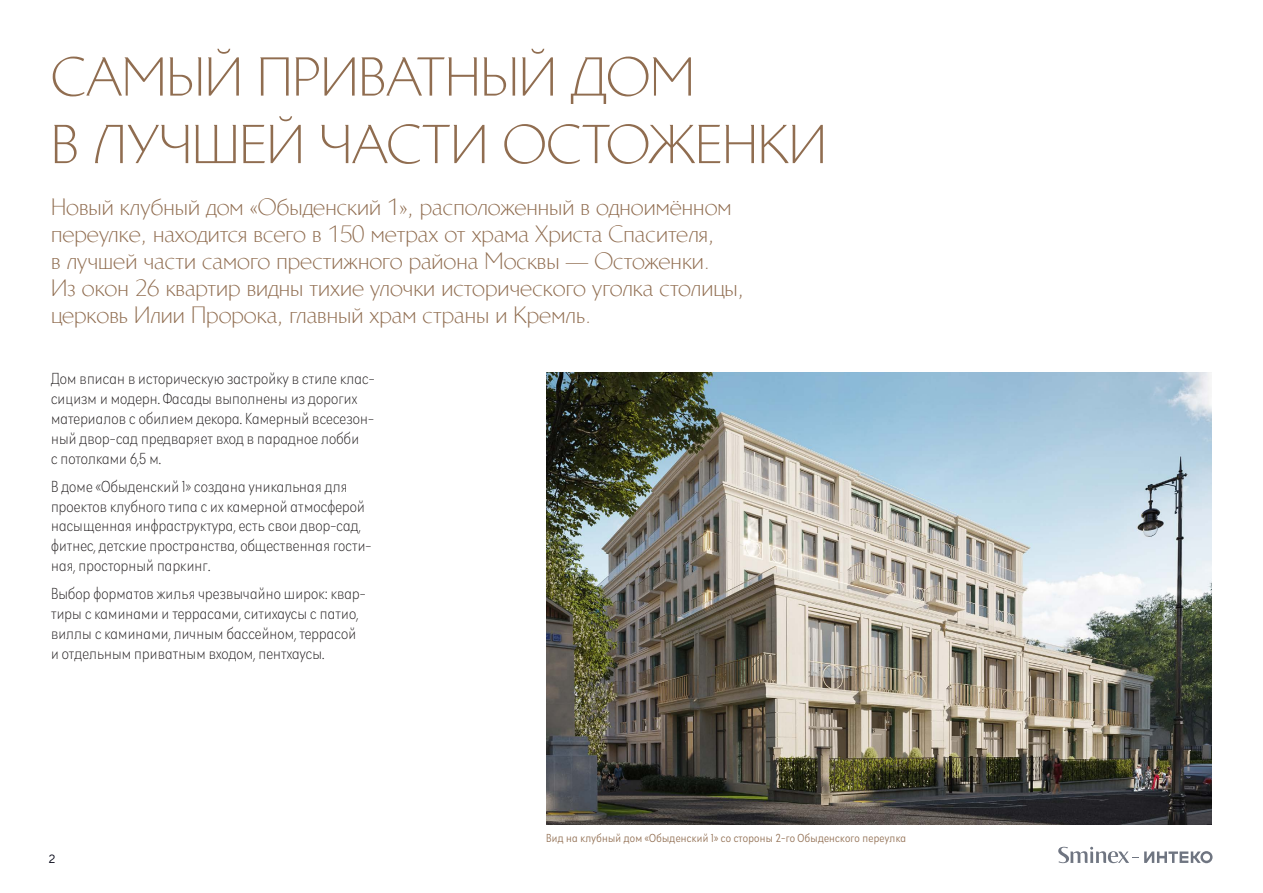
<style>
.page{position:relative;width:1263px;height:893px;background:#fff}
.page>*{position:absolute;margin:0;border:0;box-sizing:border-box;transform-origin:0 0}
.t1{font:300 52.5px "Brewery No 2 W06";color:#906d50}
.t2{font:300 22.5px/27px "Brewery No 2 W06";color:#906d50}
.t3{font:200 condensed 16.5px/19.8px "Galatea";letter-spacing:.01em;color:#231f20}
.t4{font:300 condensed 12px "Galatea";letter-spacing:.025em;color:#906d50}
.t5{font:12px "TT Norms";color:#000212}
</style>
<div class="page">
<svg style="left:1058px;top:847px;width:154px;height:16px"></svg>
<img style="left:546px;top:372px;width:665px;height:453px">
<p class="t1" style="left:51px;top:45px;width:645px">САМЫЙ ПРИВАТНЫЙ ДОМ</p>
<p class="t1" style="left:51px;top:113px;width:777px">В ЛУЧШЕЙ ЧАСТИ ОСТОЖЕНКИ</p>
<p class="t2" style="left:51px;top:194px;width:694px">Новый клубный дом «Обыденский 1», расположенный в одноимённом переулке, находится всего в 150 метрах от храма Христа Спасителя,<br>в лучшей части самого престижного района Москвы — Остоженки.<br>Из окон 26 квартир видны тихие улочки исторического уголка столицы, церковь Илии Пророка, главный храм страны и Кремль.</p>
<p class="t3" style="left:51px;top:368px;width:325px">Дом вписан в историческую застройку в стиле клас&shy;сицизм и модерн. Фасады выполнены из дорогих материалов с обилием декора. Камерный всесезон&shy;ный двор-сад предваряет вход в парадное лобби<br>с потолками 6,5 м.</p>
<p class="t3" style="left:51px;top:476px;width:322px">В доме «Обыденский 1» создана уникальная для проектов клубного типа с их камерной атмосферой насыщенная инфраструктура, есть свои двор-сад, фитнес, детские пространства, общественная гости&shy;ная, просторный паркинг.</p>
<p class="t3" style="left:51px;top:583px;width:316px">Выбор форматов жилья чрезвычайно широк: квар&shy;тиры с каминами и террасами, ситихаусы с патио, виллы с каминами, личным бассейном, террасой и отдельным приватным входом, пентхаусы.</p>
<p class="t5" style="left:49px;top:852px;width:8px">2</p>
<p class="t4" style="left:546px;top:830px;width:361px">Вид на клубный дом «Обыденский 1» со стороны 2-го Обыденского переулка</p>
</div>
